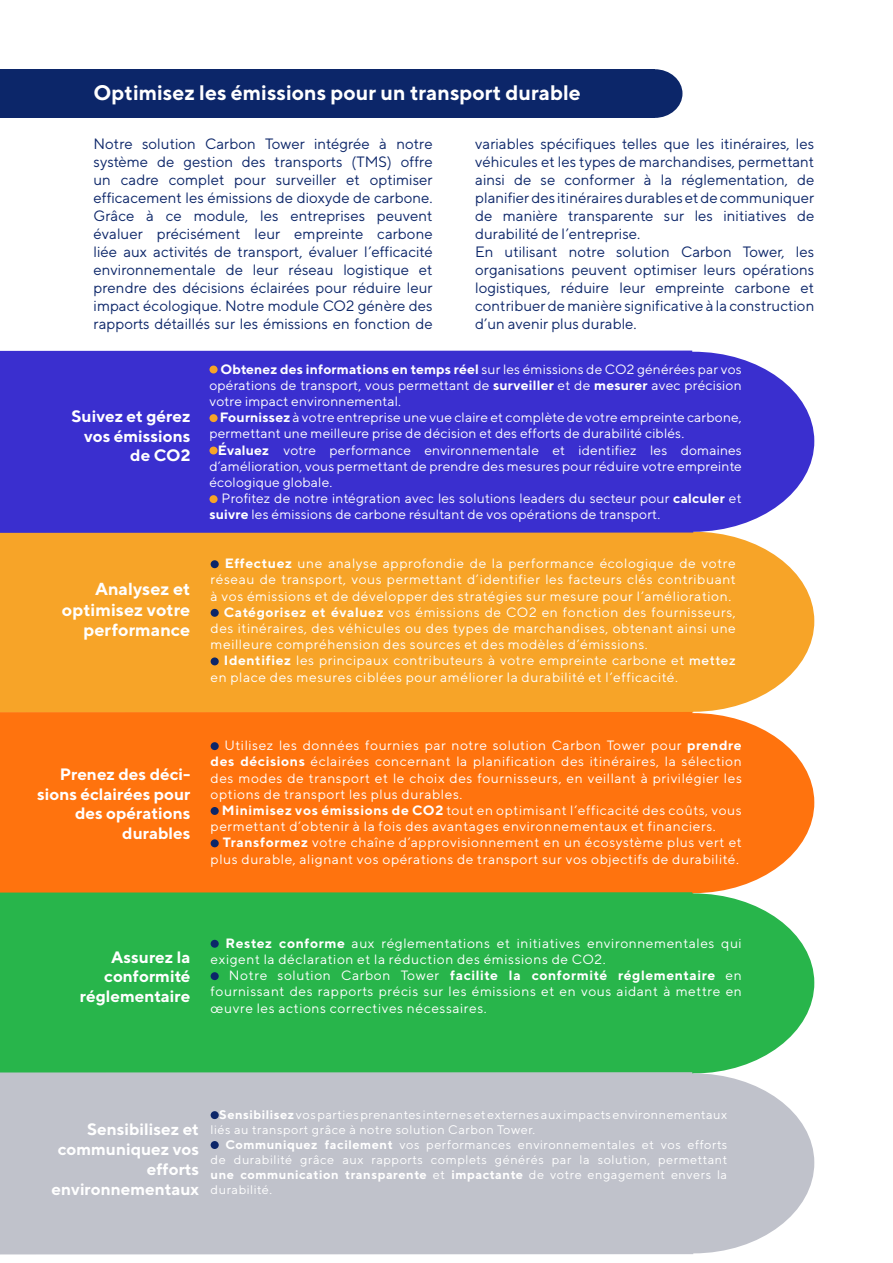
<style>
.page{position:relative;width:893px;height:1263px;background:#fff}
.page>*{position:absolute;margin:0;border:0;box-sizing:border-box;transform-origin:0 0}
.t1{font:700 21px "TT Norms";color:#fff}
.t2{font:700 17.4px "TT Norms";color:#fff}
.t3{font:700 16.5px/19.8px "TT Norms";color:#fff;text-align:right}
.t4{font:15px/18px "TT Norms";color:#0c2669;text-align:justify}
.t5{font:13.5px/16.2px "TT Norms";letter-spacing:.04em;color:#fff;text-align:justify}
.t6{font:13.5px/16.2px "TT Norms";letter-spacing:.01em;color:#fff}
.t7{font:12.45px/15px "TT Norms";letter-spacing:.04em;color:#fff}
.s1{font-weight:700}
.s2{font-weight:500}
</style>
<div class="page">
<div style="left:572px;top:531px;width:243px;height:181px;background:#f7a428;border-radius:50%"></div>
<div style="left:0;top:535px;width:660px;height:174px;background:#f7a428"></div>
<div style="left:572px;top:713px;width:243px;height:180px;background:#ff730e;border-radius:50%"></div>
<div style="left:0;top:709px;width:693px;height:181px;background:#ff730e"></div>
<div style="left:572px;top:893px;width:243px;height:181px;background:#28b54b;border-radius:50%"></div>
<div style="left:0;top:890px;width:693px;height:179px;background:#28b54b"></div>
<div style="left:572px;top:351px;width:243px;height:181px;background:#3a2fcf;border-radius:50%"></div>
<div style="left:0;top:69px;width:655px;height:49px;background:#0c2669"></div>
<div style="left:627px;top:69px;width:55px;height:49px;background:#0c2669;border-radius:50%"></div>
<div style="left:0;top:350px;width:693px;height:185px;background:#3a2fcf"></div>
<div style="left:209px;top:366px;width:9px;height:7px;background:#f7a428;border-radius:50%"></div>
<div style="left:209px;top:414px;width:9px;height:8px;background:#f7a428;border-radius:50%"></div>
<div style="left:209px;top:447px;width:9px;height:7px;background:#f7a428;border-radius:50%"></div>
<div style="left:209px;top:495px;width:9px;height:8px;background:#f7a428;border-radius:50%"></div>
<div style="left:211px;top:560px;width:8px;height:8px;background:#0c2669;border-radius:50%"></div>
<div style="left:211px;top:609px;width:8px;height:8px;background:#0c2669;border-radius:50%"></div>
<div style="left:211px;top:657px;width:8px;height:8px;background:#0c2669;border-radius:50%"></div>
<div style="left:211px;top:742px;width:8px;height:8px;background:#0c2669;border-radius:50%"></div>
<div style="left:211px;top:807px;width:8px;height:8px;background:#0c2669;border-radius:50%"></div>
<div style="left:211px;top:839px;width:8px;height:8px;background:#0c2669;border-radius:50%"></div>
<div style="left:211px;top:940px;width:8px;height:8px;background:#0c2669;border-radius:50%"></div>
<div style="left:211px;top:972px;width:8px;height:8px;background:#0c2669;border-radius:50%"></div>
<div style="left:572px;top:1073px;width:243px;height:180px;background:#c0c2cb;border-radius:50%"></div>
<div style="left:0;top:1069px;width:693px;height:186px;background:#c0c2cb"></div>
<div style="left:211px;top:1111px;width:8px;height:8px;background:#0c2669;border-radius:50%"></div>
<div style="left:211px;top:1141px;width:8px;height:8px;background:#0c2669;border-radius:50%"></div>
<p class="t1" style="left:94px;top:79px;width:489px">Optimisez les émissions pour un transport durable</p>
<p class="t4" style="left:94px;top:135px;width:341px">Notre solution Carbon Tower intégrée à notre système de gestion des transports (TMS) offre un cadre complet pour surveiller et optimiser efficacement les émissions de dioxyde de carbone.<br>Grâce à ce module, les entreprises peuvent évaluer précisément leur empreinte carbone liée aux activités de transport, évaluer l’efficacité environnementale de leur réseau logistique et prendre des décisions éclairées pour réduire leur impact écologique. Notre module CO2 génère des rapports détaillés sur les émissions en fonction de</p>
<p class="t4" style="left:475px;top:135px;width:341px">variables spécifiques telles que les itinéraires, les véhicules et les types de marchandises, permettant ainsi de se conformer à la réglementation, de planifier des itinéraires durables et de communiquer de manière transparente sur les initiatives de durabilité de l’entreprise.</p>
<p class="t4" style="left:475px;top:243px;width:341px">En utilisant notre solution Carbon Tower, les organisations peuvent optimiser leurs opérations logistiques, réduire leur empreinte carbone et contribuer de manière significative à la construction d’un avenir plus durable.</p>
<p class="t3" style="left:71px;top:406px;width:120px">Suivez et gérez vos émissions</p>
<p class="t3" style="left:130px;top:445px;width:62px">de CO2</p>
<p class="t2" style="left:95px;top:577px;width:97px">Analysez et</p>
<p class="t2" style="left:62px;top:598px;width:130px">optimisez votre</p>
<p class="t2" style="left:83px;top:619px;width:109px">performance</p>
<p class="t5" style="left:209px;top:360px;width:534px;text-indent:11px"><span class="s1">Obtenez des informations en temps réel</span> sur les émissions de CO2 générées par vos opérations de transport, vous permettant de <span class="s1">surveiller</span> et de <span class="s1">mesurer</span> avec précision votre impact environnemental.</p>
<p class="t6" style="left:209px;top:409px;width:534px;text-indent:10px"><span class="s1">Fournissez</span> à votre entreprise une vue claire et complète de votre empreinte carbone, permettant une meilleure prise de décision et des efforts de durabilité ciblés.</p>
<p class="t5" style="left:209px;top:441px;width:534px;text-indent:8px"><span class="s1">Évaluez</span> votre performance environnementale et identifiez les domaines d’amélioration, vous permettant de prendre des mesures pour réduire votre empreinte écologique globale.</p>
<p class="t6" style="left:209px;top:490px;width:534px;text-indent:12px">Profitez de notre intégration avec les solutions leaders du secteur pour <span class="s1">calculer</span> et <span class="s1">suivre</span> les émissions de carbone résultant de vos opérations de transport.</p>
<p class="t5" style="left:211px;top:555px;width:527px;text-indent:14px"><span class="s1">Effectuez</span> une analyse approfondie de la performance écologique de votre réseau de transport, vous permettant d’identifier les facteurs clés contribuant à vos émissions et de développer des stratégies sur mesure pour l’amélioration.</p>
<p class="t5" style="left:211px;top:604px;width:527px;text-indent:13px"><span class="s1">Catégorisez et évaluez</span> vos émissions de CO2 en fonction des fournisseurs, des itinéraires, des véhicules ou des types de marchandises, obtenant ainsi une meilleure compréhension des sources et des modèles d’émissions.</p>
<p class="t5" style="left:211px;top:652px;width:527px;text-indent:13px"><span class="s1">Identifiez</span> les principaux contributeurs à votre empreinte carbone et <span class="s2">mettez </span>en place des mesures ciblées pour améliorer la durabilité et l’efficacité.</p>
<p class="t3" style="left:37px;top:764px;width:155px">Prenez des déci&shy;sions éclairées pour des opérations</p>
<p class="t3" style="left:122px;top:823px;width:70px">durables</p>
<p class="t5" style="left:211px;top:737px;width:533px;text-indent:14px">Utilisez les données fournies par notre solution Carbon Tower pour <span class="s1">prendre des décisions</span> éclairées concernant la planification des itinéraires, la sélection des modes de transport et le choix des fournisseurs, en veillant à privilégier les options de transport les plus durables.</p>
<p class="t5" style="left:211px;top:802px;width:533px;text-indent:11px"><span class="s1">Minimisez vos émissions de CO2</span> tout en optimisant l’efficacité des coûts, vous permettant d’obtenir à la fois des avantages environnementaux et financiers.</p>
<p class="t5" style="left:211px;top:834px;width:533px;text-align:right"><span class="s1">Transformez</span> votre chaîne d’approvisionnement en un écosystème plus vert et plus durable, alignant vos opérations de transport sur vos objectifs de durabilité.</p>
<p class="t3" style="left:111px;top:946px;width:81px">Assurez la</p>
<p class="t3" style="left:104px;top:966px;width:88px">conformité</p>
<p class="t3" style="left:80px;top:986px;width:112px">réglementaire</p>
<p class="t5" style="left:211px;top:934px;width:533px;text-indent:15px"><span class="s1">Restez conforme</span> aux réglementations et initiatives environnementales qui exigent la déclaration et la réduction des émissions de CO2.</p>
<p class="t5" style="left:211px;top:967px;width:533px;text-indent:18px">Notre solution Carbon Tower <span class="s1">facilite la conformité réglementaire</span> en fournissant des rapports précis sur les émissions et en vous aidant à mettre en œuvre les actions correctives nécessaires.</p>
<p class="t3" style="left:87px;top:1119px;width:113px">Sensibilisez et</p>
<p class="t3" style="left:58px;top:1139px;width:143px">communiquez vos efforts</p>
<p class="t3" style="left:52px;top:1178px;width:149px">environnementaux</p>
<p class="t7" style="left:211px;top:1107px;width:518px;text-indent:9px"><span class="s1">Sensibilisez</span> vos parties prenantes internes et externes aux impacts environnementaux liés au transport grâce à notre solution Carbon Tower.</p>
<p class="t7" style="left:211px;top:1137px;width:518px;text-align:justify;text-indent:15px"><span class="s1">Communiquez facilement</span> vos performances environnementales et vos efforts de durabilité grâce aux rapports complets générés par la solution, permettant <span class="s1">une communication transparente</span> et <span class="s1">impactante</span> de votre engagement envers la durabilité.</p>
</div>
